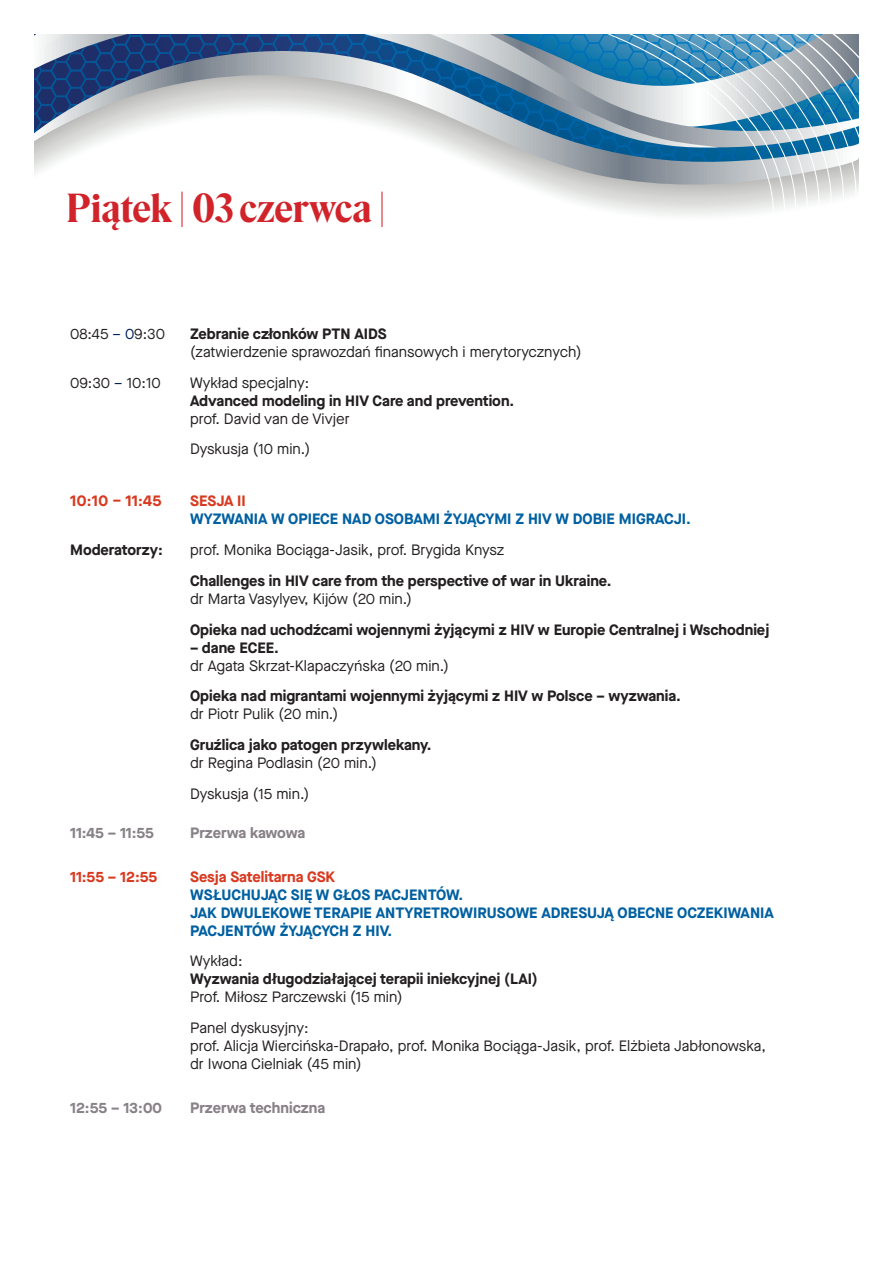
<style>
.page{position:relative;width:893px;height:1263px;background:#fff}
.page>*{position:absolute;margin:0;border:0;box-sizing:border-box;transform-origin:0 0}
.t1{font:40.5px "Ivar Nostalgi Small";letter-spacing:-.005em;color:#d1232a}
.No_Spacing{font:700 15px/18px "Maison Neue";color:#231f20}
.No_Spacing-2{font:15px/18px "Maison Neue";color:#231f20}
.No_Spacing-3{font:700 15px/18px "Maison Neue";color:#0160a1}
.No_Spacing-4{font:700 15px "Maison Neue";color:#888288}
.No_Spacing-5{font:700 15px "Maison Neue";letter-spacing:.02em;color:#d83a20}
.s1{color:#002060}
.s2{font-weight:700}
.s3{font-weight:400}
.s4{color:#d83a20}
</style>
<div class="page">
<svg style="left:34px;top:34px;width:283px;height:135px"></svg>
<svg style="left:838px;top:34px;width:13px;height:164px"></svg>
<svg style="left:826px;top:34px;width:12px;height:167px"></svg>
<svg style="left:815px;top:34px;width:11px;height:169px;background:#94b2c2"></svg>
<svg style="left:802px;top:34px;width:13px;height:171px;background:#96b4c4"></svg>
<svg style="left:790px;top:34px;width:12px;height:173px;background:#99b6c6"></svg>
<svg style="left:779px;top:34px;width:11px;height:175px;background:#9bb9c8"></svg>
<svg style="left:317px;top:34px;width:462px;height:182px"></svg>
<p class="t1" style="left:67px;top:184px;width:321px">Piątek | 03 czerwca |</p>
<p class="No_Spacing-2" style="left:70px;top:324px;width:96px">08:45 <span class="s1">– 0</span>9:30</p>
<p class="No_Spacing-2" style="left:190px;top:324px;width:393px"><span class="s2">Zebranie członków PTN AIDS<br></span>(zatwierdzenie sprawozdań finansowych i merytorycznych)</p>
<p class="No_Spacing-2" style="left:70px;top:373px;width:92px">09:30 <span class="s1">–</span> 10:10</p>
<p class="No_Spacing" style="left:190px;top:373px;width:326px"><span class="s3">Wykład specjalny:<br></span>Advanced modeling in HIV Care and prevention. <span class="s3">prof. David van de Vivjer</span></p>
<p class="No_Spacing-2" style="left:190px;top:440px;width:121px">Dyskusja (10 min.)</p>
<p class="No_Spacing-5" style="left:70px;top:490px;width:93px">10:10 – 11:45</p>
<p class="No_Spacing-3" style="left:190px;top:492px;width:502px"><span class="s4">Sesja II<br></span>Wyzwania w opi ece nad osobami żyjącymi z HIV w dobie mig racji.</p>
<p class="No_Spacing" style="left:70px;top:540px;width:94px">Moderatorzy:</p>
<p class="No_Spacing-2" style="left:190px;top:541px;width:316px">prof. Monika Bociąga-Jasik, prof. Brygida Knysz</p>
<p class="No_Spacing" style="left:190px;top:571px;width:423px">Challenges in HIV care from the perspective of war in Ukraine. <span class="s3">dr Marta Vasylyev, Kijów (20 min.)</span></p>
<p class="No_Spacing" style="left:190px;top:620px;width:581px">Opieka nad uchodźcami wojennymi żyjącymi z HIV w Europie Centralnej i Wschodniej</p>
<p class="No_Spacing" style="left:190px;top:638px;width:59px">– dane ECEE</p>
<p class="No_Spacing-2" style="left:190px;top:638px;width:260px;text-indent:84px"><span class="s2">.<br></span>dr Agata Skrzat-Klapaczyńska (20 min.)</p>
<p class="No_Spacing" style="left:190px;top:687px;width:492px">Opieka nad migrantami wojennymi żyjącymi z HIV w Polsce – wyzwania. <span class="s3">dr Piotr Pulik (20 min.)</span></p>
<p class="No_Spacing" style="left:190px;top:735px;width:243px">Gruźlica jako patogen przywlekany. <span class="s3">dr Regina Podlasin (20 min.)</span></p>
<p class="No_Spacing-2" style="left:190px;top:784px;width:121px">Dyskusja (15 min.)</p>
<p class="No_Spacing-4" style="left:70px;top:822px;width:85px">11:45 – 11:55</p>
<p class="No_Spacing-4" style="left:190px;top:822px;width:117px">Przerwa kawowa</p>
<p class="No_Spacing-5" style="left:70px;top:866px;width:89px">11:55 – 12:55</p>
<p class="No_Spacing-3" style="left:190px;top:867px;width:585px"><span class="s4">Sesja Satelitarna GSK<br></span>Wsłuchując si ę w głos pacjentów.<br>Jak dwulekowe terapi e antyretrowi rusowe adresują obecne oczekiwania pacjentów żyjących z HIV.</p>
<p class="No_Spacing" style="left:190px;top:952px;width:349px"><span class="s3">Wykład:<br></span>Wyzwania długodziałającej terapii iniekcyjnej (LAI)<br><span class="s3">Prof. Miłosz Parczewski (15 min)</span></p>
<p class="No_Spacing-2" style="left:190px;top:1019px;width:577px">Panel dyskusyjny:<br>prof. Alicja Wiercińska-Drapało, prof. Monika Bociąga-Jasik, prof. Elżbieta Jabłonowska, dr Iwona Cielniak (45 min)</p>
<p class="No_Spacing-4" style="left:70px;top:1097px;width:93px">12:55 – 13:00</p>
<p class="No_Spacing-4" style="left:190px;top:1097px;width:137px">Przerwa techniczna</p>
</div>
